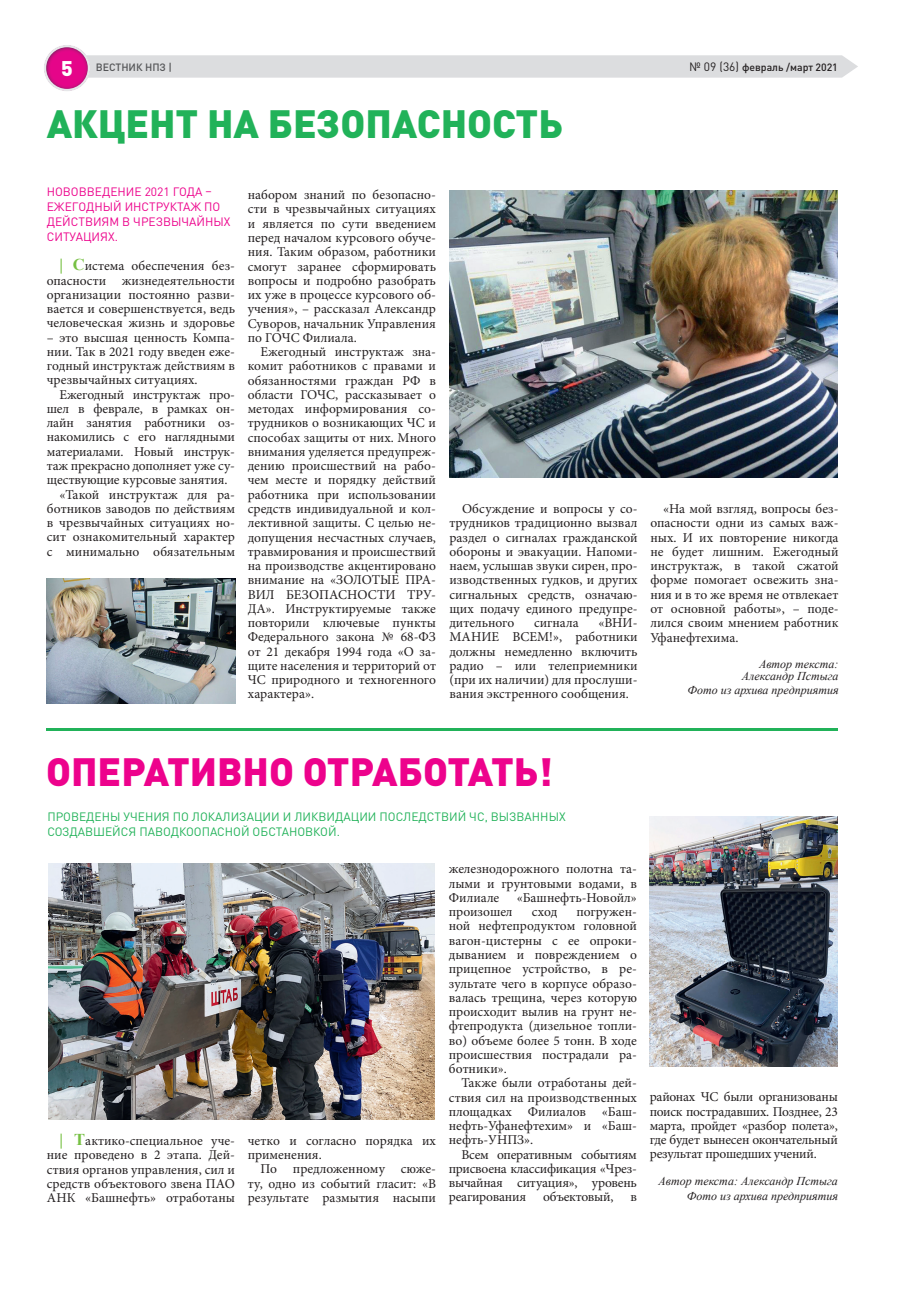
<style>
.page{position:relative;width:906px;height:1289px;background:#fff}
.page>*{position:absolute;margin:0;border:0;box-sizing:border-box;transform-origin:0 0}
.t1{font:900 39px "DIN Pro";color:#ed028c}
.t2{font:900 39px "DIN Pro";color:#21b259}
.t3{font:13.5px/14.2px "Minion Pro";color:#231f20;text-align:justify}
.t4{font:13.5px "Minion Pro";letter-spacing:-.02em;color:#231f20}
.t5{font:italic 12px/12px "Times New Roman";color:#231f20;text-align:right}
.t6{font:12px/15px "DIN Pro";color:#21b259}
.t7{font:12px/15px "DIN Pro";color:#ed028c}
.t8{font:500 10.5px "DIN Pro";color:#231f20}
.t9{font:500 10.5px "DIN Pro";color:#545557}
.s1{font-weight:900;font-size:21px;color:#fff}
.s2{font-weight:400;font-size:12px}
.s3{font-family:"Times New Roman";font-weight:700;font-size:16.5px;color:#76c043}
</style>
<div class="page">
<svg style="left:44px;top:45px;width:814px;height:46px"></svg>
<img style="left:449px;top:190px;width:389px;height:287px">
<hr style="left:47px;top:728px;width:791px;height:3px;background:#21b259">
<img style="left:48px;top:863px;width:386px;height:256px">
<img style="left:649px;top:816px;width:188px;height:250px">
<img style="left:47px;top:578px;width:188px;height:125px">
<p class="t9" style="left:61px;top:60px;width:112px"><span class="s1">5</span> ВЕСТНИК НПЗ |</p>
<p class="t8" style="left:689px;top:60px;width:150px"><span class="s2">№ 09 (36)</span> февраль /март 2021</p>
<h1 class="t2" style="left:47px;top:98px;width:517px">АКЦЕНТ НА БЕЗОПАСНОСТЬ</h1>
<p class="t7" style="left:47px;top:184px;width:185px">НОВОВВЕДЕНИЕ 2021 ГОДА –<br>ЕЖЕГОДНЫЙ ИНСТРУКТАЖ ПО<br>ДЕЙСТВИЯМ В ЧРЕЗВЫЧАЙНЫХ<br>СИТУАЦИЯХ.</p>
<p class="t3" style="left:47px;top:259px;width:190px;text-indent:13px"><span class="s3">| С</span>истема обеспечения без&shy;опасности жизнедеятельности организации постоянно разви&shy;вается и совершенствуется, ведь человеческая жизнь и здоровье</p>
<p class="t3" style="left:47px;top:330px;width:190px">– это высшая ценность Компа&shy;нии. Так в 2021 году введен еже&shy;годный инструктаж действиям в чрезвычайных ситуациях.</p>
<p class="t3" style="left:60px;top:387px;width:177px">Ежегодный инструктаж про-</p>
<p class="t3" style="left:47px;top:401px;width:190px">шел в феврале, в рамках он-</p>
<p class="t3" style="left:47px;top:416px;width:190px">лайн занятия работники оз-</p>
<p class="t3" style="left:47px;top:430px;width:190px">накомились с его наглядными</p>
<p class="t3" style="left:47px;top:444px;width:190px">материалами. Новый инструк-</p>
<p class="t3" style="left:47px;top:458px;width:190px">таж прекрасно дополняет уже су-</p>
<p class="t3" style="left:47px;top:473px;width:182px">ществующие курсовые занятия.</p>
<p class="t3" style="left:60px;top:487px;width:177px">«Такой инструктаж для ра-</p>
<p class="t3" style="left:47px;top:501px;width:190px">ботников заводов по действиям</p>
<p class="t3" style="left:47px;top:515px;width:190px">в чрезвычайных ситуациях но-</p>
<p class="t3" style="left:47px;top:530px;width:190px">сит ознакомительный характер</p>
<p class="t3" style="left:47px;top:544px;width:190px">с минимально обязательным</p>
<p class="t3" style="left:248px;top:188px;width:190px">набором знаний по безопасно&shy;сти в чрезвычайных ситуациях и является по сути введением перед началом курсового обуче&shy;ния. Таким образом, работники смогут заранее сформировать вопросы и подробно разобрать их уже в процессе курсового об&shy;учения», – рассказал Александр Суворов, начальник Управления по ГОЧС Филиала.</p>
<p class="t3" style="left:248px;top:345px;width:190px;text-indent:13px">Ежегодный инструктаж зна&shy;комит работников с правами и обязанностями граждан РФ в области ГОЧС, рассказывает о методах информирования со&shy;трудников о возникающих ЧС и способах защиты от них. Много внимания уделяется предупреж&shy;дению происшествий на рабо&shy;чем месте и порядку действий работника при использовании средств индивидуальной и кол&shy;лективной защиты. С целью не&shy;допущения несчастных случаев, травмирования и происшествий на производстве акцентировано внимание на «ЗОЛОТЫЕ ПРА-ВИЛ БЕЗОПАСНОСТИ ТРУ-ДА». Инструктируемые также повторили ключевые пункты Федерального закона № 68-ФЗ от 21 декабря 1994 года «О за&shy;щите населения и территорий от ЧС природного и техногенного характера».</p>
<p class="t3" style="left:449px;top:501px;width:190px;text-indent:13px">Обсуждение и вопросы у со&shy;трудников традиционно вызвал раздел о сигналах гражданской обороны и эвакуации. Напоми&shy;наем, услышав звуки сирен, про&shy;изводственных гудков, и других сигнальных средств, означаю&shy;щих подачу единого предупре&shy;дительного</p>
<p class="t3" style="left:449px;top:615px;width:190px;text-indent:149px">«ВНИ-МАНИЕ ВСЕМ!», работники должны немедленно включить радио – или телеприемники (при их наличии) для прослуши&shy;вания экстренного сообщения.</p>
<p class="t3" style="left:534px;top:615px;width:46px">сигнала</p>
<p class="t3" style="left:650px;top:502px;width:190px;text-indent:13px">«На мой взгляд, вопросы без&shy;опасности одни из самых важ&shy;ных. И их повторение никогда не будет лишним. Ежегодный инструктаж, в такой сжатой форме помогает освежить зна&shy;ния и в то же время не отвлекает от основной работы», – поде&shy;лился своим мнением работник Уфанефтехима.</p>
<p class="t5" style="left:741px;top:658px;width:98px">Автор текста:<br>Александр Пстыга</p>
<p class="t5" style="left:687px;top:684px;width:153px">Фото из архива предприятия</p>
<h1 class="t1" style="left:46px;top:745px;width:508px">ОПЕРАТИВНО ОТРАБОТАТЬ!</h1>
<p class="t6" style="left:47px;top:809px;width:520px">ПРОВЕДЕНЫ УЧЕНИЯ ПО ЛОКАЛИЗАЦИИ И ЛИКВИДАЦИИ ПОСЛЕДСТВИЙ ЧС, ВЫЗВАННЫХ<br>СОЗДАВШЕЙСЯ ПАВОДКООПАСНОЙ ОБСТАНОВКОЙ.</p>
<p class="t3" style="left:47px;top:1133px;width:190px;text-indent:13px"><span class="s3">| Т</span>актико-специальное уче&shy;ние проведено в 2 этапа. Дей&shy;ствия органов управления, сил и средств объектового звена ПАО АНК «Башнефть» отработаны</p>
<p class="t3" style="left:248px;top:1133px;width:190px">четко и согласно порядка их применения.</p>
<p class="t3" style="left:248px;top:1162px;width:190px;text-indent:13px">По предложенному сюже&shy;ту, одно из событий гласит: «В результате размытия насыпи</p>
<p class="t3" style="left:449px;top:862px;width:190px">железнодорожного полотна та&shy;лыми и грунтовыми водами, в Филиале</p>
<p class="t3" style="left:517px;top:890px;width:122px">«Башнефть-Новойл»</p>
<p class="t3" style="left:449px;top:904px;width:190px;text-indent:128px">погружен&shy;ной нефтепродуктом головной вагон-цистерны с ее опроки&shy;дыванием и повреждением о прицепное устройство, в ре&shy;зультате чего в корпусе образо&shy;валась трещина, через которую происходит вылив на грунт не&shy;фтепродукта (дизельное топли&shy;во) объеме более 5 тонн. В ходе происшествия пострадали ра&shy;ботники».</p>
<p class="t3" style="left:449px;top:1075px;width:190px;text-indent:13px">Также были отработаны дей&shy;ствия сил на производственных площадках Филиалов «Баш&shy;нефть-Уфанефтехим» и «Баш&shy;нефть-УНПЗ».</p>
<p class="t3" style="left:449px;top:1147px;width:190px;text-indent:13px">Всем оперативным событиям присвоена классификация «Чрез&shy;вычайная ситуация», уровень реагирования</p>
<p class="t3" style="left:449px;top:904px;width:65px">произошел</p>
<p class="t3" style="left:532px;top:904px;width:27px">сход</p>
<p class="t4" style="left:543px;top:1188px;width:72px">объектовый,</p>
<p class="t3" style="left:630px;top:1189px;width:8px">в</p>
<p class="t3" style="left:649px;top:1090px;width:190px">районах ЧС были организованы поиск пострадавших. Позднее, 23 марта, пройдет «разбор полета», где будет вынесен окончательный результат прошедших учений.</p>
<p class="t5" style="left:658px;top:1173px;width:181px;line-height:14.2px">Автор текста: Александр Пстыга<br>Фото из архива предприятия</p>
</div>
